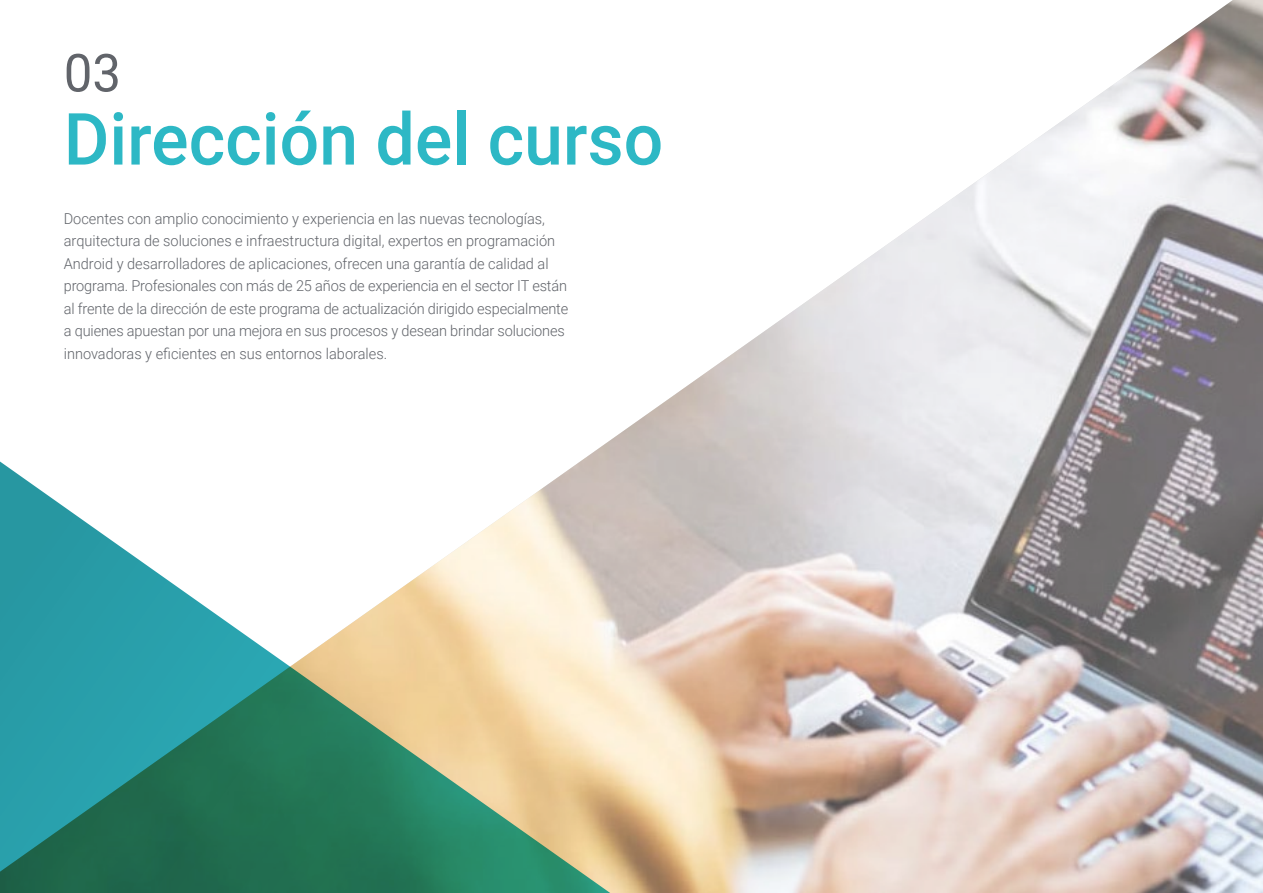
<style>
.page{position:relative;width:1263px;height:893px;background:#fff}
.page>*{position:absolute;margin:0;border:0;box-sizing:border-box;transform-origin:0 0}
.t1{font:500 72px "Roboto";color:#2db8c5}
.t2{font:52.5px "Roboto";color:#61646a}
.t3{font:300 15px/22.5px "Roboto";color:#61646a}
</style>
<div class="page">
<img style="left:602px;top:0;width:661px;height:893px">
<svg style="left:0;top:446px;width:640px;height:447px"></svg>
<h2 class="t2" style="left:64px;top:36px;width:59px">03</h2>
<h1 class="t1" style="left:64px;top:89px;width:601px">Dirección del curso</h1>
<p class="t3" style="left:64px;top:207px;width:506px">Docentes con amplio conocimiento y experiencia en las nuevas tecnologías, arquitectura de soluciones e infraestructura digital, expertos en programación Android y desarrolladores de aplicaciones, ofrecen una garantía de calidad al programa. Profesionales con más de 25 años de experiencia en el sector IT están al frente de la dirección de este programa de actualización dirigido especialmente a quienes apuestan por una mejora en sus procesos y desean brindar soluciones innovadoras y eficientes en sus entornos laborales.</p>
</div>
